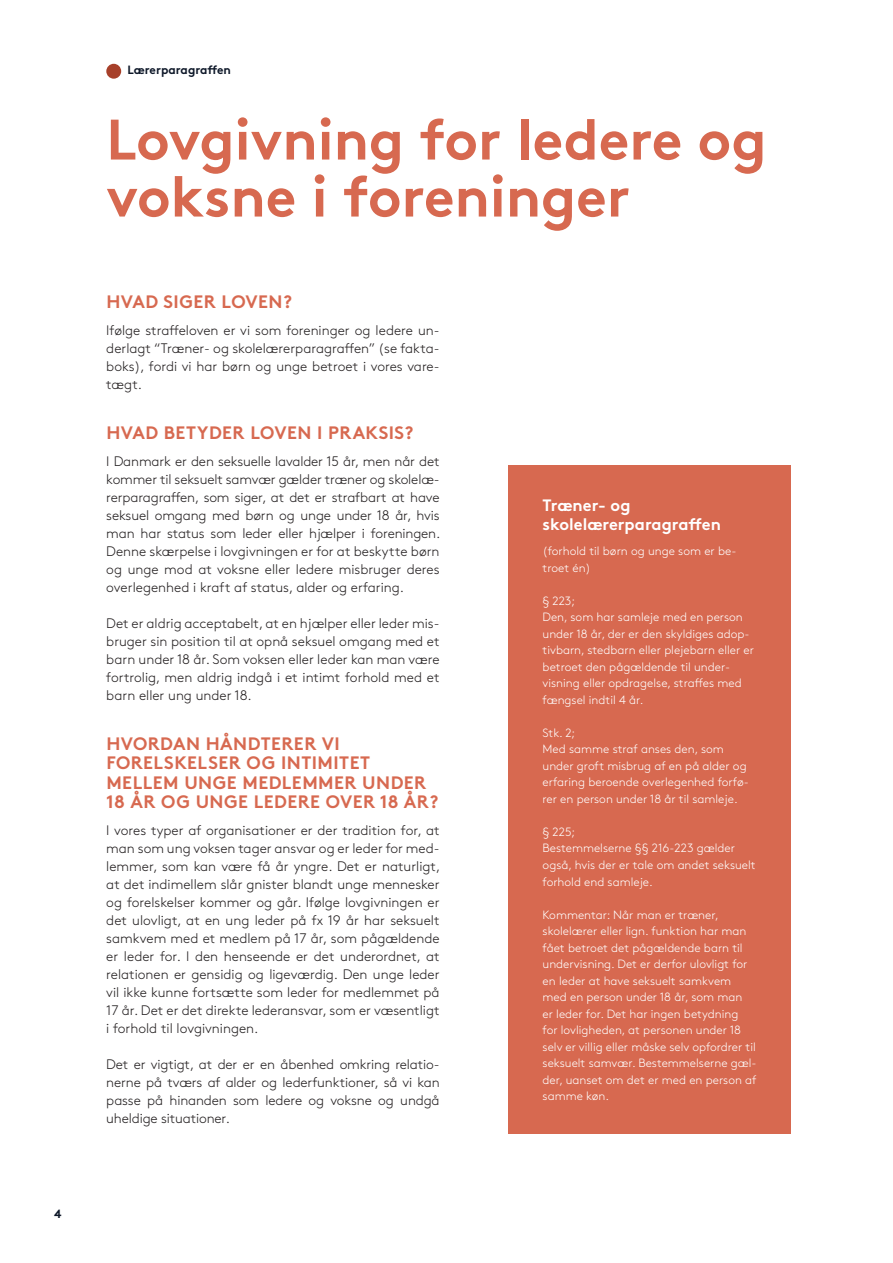
<style>
.page{position:relative;width:893px;height:1263px;background:#fff}
.page>*{position:absolute;margin:0;border:0;box-sizing:border-box;transform-origin:0 0}
.Headline_ocre{font:700 57px/57px "Brown";color:#d76950}
.Afsnit{font:700 18px/19.5px "Brown";letter-spacing:.025em;color:#d76950}
.mellemrubrik{font:700 16.5px/19.5px "Brown";color:#fff}
.Brødtekst{font:300 13.8px/18px "Brown";color:#231f20;text-align:justify}
.Boks_tekst{font:300 12px/16.5px "Brown";color:#fff}
.t1{font:700 12px "Brown";color:#0d1728}
</style>
<div class="page">
<div style="left:509px;top:465px;width:282px;height:669px;background:#d76950"></div>
<div style="left:106px;top:64px;width:15px;height:15px;background:#a7402a;border-radius:50%"></div>
<p class="t1" style="left:54px;top:1203px;width:9px">4</p>
<p class="t1" style="left:128px;top:60px;width:105px">Lærerparagraffen</p>
<p class="Headline_ocre" style="left:106px;top:105px;width:662px">Lovgivning for ledere og voksne i foreninger</p>
<p class="Afsnit" style="left:106px;top:290px;width:187px">HVAD SIGER LOVEN?</p>
<p class="Brødtekst" style="left:106px;top:320px;width:335px;text-align:left">Ifølge straffeloven er vi som foreninger og ledere un&shy;derlagt “Træner- og skolelærerparagraffen” (se fakta&shy;boks), fordi vi har børn og unge betroet i vores vare&shy;tægt.</p>
<p class="Afsnit" style="left:106px;top:421px;width:309px">HVAD BETYDER LOVEN I PRAKSIS?</p>
<p class="Brødtekst" style="left:106px;top:451px;width:335px">I Danmark er den seksuelle lavalder 15 år, men når det kommer til seksuelt samvær gælder træner og skolelæ&shy;rerparagraffen, som siger, at det er strafbart at have seksuel omgang med børn og unge under 18 år, hvis man har status som leder eller hjælper i foreningen.<br>Denne skærpelse i lovgivningen er for at beskytte børn og unge mod at voksne eller ledere misbruger deres overlegenhed i kraft af status, alder og erfaring.</p>
<p class="Brødtekst" style="left:106px;top:613px;width:335px">Det er aldrig acceptabelt, at en hjælper eller leder mis&shy;bruger sin position til at opnå seksuel omgang med et barn under 18 år. Som voksen eller leder kan man være fortrolig, men aldrig indgå i et intimt forhold med et barn eller ung under 18.</p>
<p class="Afsnit" style="left:106px;top:732px;width:334px">HVORDAN HÅNDTERER VI<br>FORELSKELSER OG INTIMITET<br>MELLEM UNGE MEDLEMMER UNDER<br>18 ÅR OG UNGE LEDERE OVER 18 ÅR?</p>
<p class="Brødtekst" style="left:106px;top:820px;width:335px">I vores typer af organisationer er der tradition for, at man som ung voksen tager ansvar og er leder for med&shy;lemmer, som kan være få år yngre. Det er naturligt, at det indimellem slår gnister blandt unge mennesker og forelskelser kommer og går. Ifølge lovgivningen er det ulovligt, at en ung leder på fx 19 år har seksuelt samkvem med et medlem på 17 år, som pågældende er leder for. I den henseende er det underordnet, at relationen er gensidig og ligeværdig. Den unge leder vil ikke kunne fortsætte som leder for medlemmet på 17 år. Det er det direkte lederansvar, som er væsentligt i forhold til lovgivningen.</p>
<p class="Brødtekst" style="left:106px;top:1054px;width:335px">Det er vigtigt, at der er en åbenhed omkring relatio&shy;nerne på tværs af alder og lederfunktioner, så vi kan passe på hinanden som ledere og voksne og undgå uheldige situationer.</p>
<p class="mellemrubrik" style="left:543px;top:494px;width:180px">Træner- og skolelærerparagraffen</p>
<p class="Boks_tekst" style="left:543px;top:542px;width:195px">(forhold til børn og unge som er be&shy;troet én)</p>
<p class="Boks_tekst" style="left:543px;top:592px;width:34px">§ 223;</p>
<p class="Boks_tekst" style="left:543px;top:608px;width:213px">Den, som har samleje med en person under 18 år, der er den skyldiges adop&shy;tivbarn, stedbarn eller plejebarn eller er betroet den pågældende til under&shy;visning eller opdragelse, straffes med fængsel indtil 4 år.</p>
<p class="Boks_tekst" style="left:543px;top:724px;width:34px">Stk. 2;</p>
<p class="Boks_tekst" style="left:543px;top:740px;width:208px">Med samme straf anses den, som under groft misbrug af en på alder og erfaring beroende overlegenhed forfø&shy;rer en person under 18 år til samleje.</p>
<p class="Boks_tekst" style="left:543px;top:823px;width:34px">§ 225;</p>
<p class="Boks_tekst" style="left:543px;top:839px;width:215px">Bestemmelserne §§ 216-223 gælder også, hvis der er tale om andet seksuelt forhold end samleje.</p>
<p class="Boks_tekst" style="left:543px;top:905px;width:215px">Kommentar: Når man er træner, skolelærer eller lign. funktion har man fået betroet det pågældende barn til undervisning. Det er derfor ulovligt for en leder at have seksuelt samkvem med en person under 18 år, som man<br>er leder for. Det har ingen betydning<br>for lovligheden, at personen under 18 selv er villig eller måske selv opfordrer til seksuelt samvær. Bestemmelserne gæl&shy;der, uanset om det er med en person af samme køn.</p>
</div>
